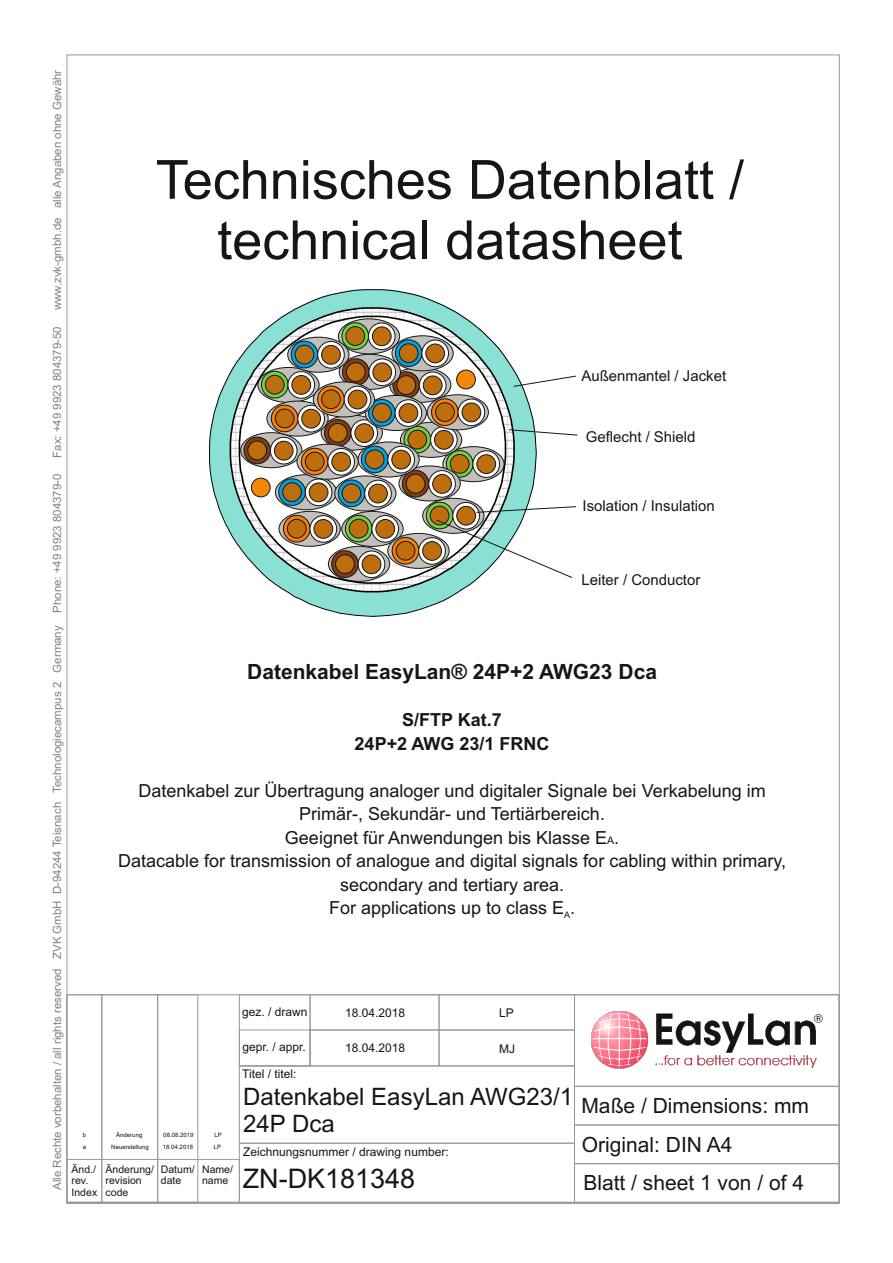
<style>
.page{position:relative;width:893px;height:1263px;background:#fff}
.page>*{position:absolute;margin:0;border:0;box-sizing:border-box;transform-origin:0 0}
.t1{font:54px/60.3px "Arial";color:#151616;text-align:center}
.t2{font:27px "Arial";color:#151616}
.t3{font:24px/26.8px "Arial";color:#151616}
.t4{font:21px/37.7px "Arial";color:#151616}
.t5{font:700 21px "Arial";color:#151616}
.t6{font:18px/23.4px "Arial";color:#151616;text-align:center}
.t7{font:700 18px/23.4px "Arial";color:#151616;text-align:center}
.t8{font:15px "Arial";color:#151616}
.t9{font:12px "Arial";color:#151616}
.t10{font:11.4px "Arial";color:#818281}
.t11{font:10.5px/11.7px "Arial";color:#151616}
.t12{font:9px "Arial";color:#151616}
.t13{font:6px "Arial";color:#151616}
.s1{font-size:10.5px}
</style>
<div class="page">
<div style="left:574px;top:1163px;width:265px;height:40px;border:1px solid #999"></div>
<div style="left:574px;top:1124px;width:265px;height:40px;border:1px solid #999"></div>
<div style="left:574px;top:1086px;width:265px;height:39px;border:1px solid #999"></div>
<div style="left:574px;top:994px;width:265px;height:93px;border:1px solid #999"></div>
<div style="left:239px;top:1065px;width:336px;height:78px;border:1px solid #999"></div>
<div style="left:239px;top:1143px;width:336px;height:60px;border:1px solid #999"></div>
<div style="left:239px;top:994px;width:71px;height:72px;border:1px solid #999"></div>
<div style="left:239px;top:1029px;width:71px;height:37px;border:1px solid #999"></div>
<div style="left:310px;top:994px;width:129px;height:36px;border:1px solid #999"></div>
<div style="left:310px;top:1029px;width:129px;height:37px;border:1px solid #999"></div>
<div style="left:439px;top:994px;width:136px;height:36px;border:1px solid #999"></div>
<div style="left:439px;top:1029px;width:136px;height:37px;border:1px solid #999"></div>
<div style="left:66px;top:1159px;width:174px;height:44px;border:1px solid #999"></div>
<div style="left:66px;top:994px;width:36px;height:209px;border:1px solid #999"></div>
<div style="left:101px;top:994px;width:57px;height:209px;border:1px solid #999"></div>
<div style="left:157px;top:994px;width:41px;height:209px;border:1px solid #999"></div>
<img style="left:591px;top:1011px;width:231px;height:57px">
<svg style="left:209px;top:289px;width:328px;height:328px"></svg>
<svg style="left:229px;top:306px;width:287px;height:287px"></svg>
<svg style="left:513px;top:375px;width:63px;height:12px"></svg>
<svg style="left:436px;top:519px;width:137px;height:60px"></svg>
<svg style="left:508px;top:429px;width:70px;height:7px"></svg>
<svg style="left:476px;top:506px;width:101px;height:7px"></svg>
<p class="t10" style="left:53px;top:310px;width:242px;rotate:-90deg">www.zvk-gmbh.de alle Angaben ohne Gewähr</p>
<p class="t10" style="left:53px;top:458px;width:133px;rotate:-90deg">Fax: +49 9923 804379-50</p>
<p class="t10" style="left:53px;top:1190px;width:718px;rotate:-90deg">Alle Rechte vorbehalten / all rights reserved ZVK GmbH D-94244 Teisnach Technologiecampus 2 Germany Phone: +49 9923 804379-0</p>
<h1 class="t1" style="left:156px;top:155px;width:590px">Technisches Datenblatt / technical datasheet</h1>
<p class="t8" style="left:581px;top:370px;width:146px">Außenmantel / Jacket</p>
<p class="t8" style="left:586px;top:431px;width:111px">Geflecht / Shield</p>
<p class="t8" style="left:583px;top:500px;width:134px">Isolation / Insulation</p>
<p class="t8" style="left:581px;top:574px;width:120px">Leiter / Conductor</p>
<p class="t5" style="left:247px;top:664px;width:411px">Datenkabel EasyLan® 24P+2 AWG23 Dca</p>
<p class="t7" style="left:355px;top:710px;width:196px">S/FTP Kat.7<br>24P+2 AWG 23/1 FRNC</p>
<p class="t6" style="left:118px;top:780px;width:670px">Datenkabel zur Übertragung analoger und digitaler Signale bei Verkabelung im Primär-, Sekundär- und Tertiärbereich.<br>Geeignet für Anwendungen bis Klasse E<span class="s1">A</span>.<br>Datacable for transmission of analogue and digital signals for cabling within primary, secondary and tertiary area.<br>For applications up to class E .</p>
<p class="t12" style="left:564px;top:911px;width:8px">A</p>
<p class="t13" style="left:83px;top:1133px;width:5px">b</p>
<p class="t13" style="left:116px;top:1132px;width:28px">Änderung</p>
<p class="t13" style="left:163px;top:1132px;width:32px">08.08.2019</p>
<p class="t13" style="left:214px;top:1132px;width:9px">LP</p>
<p class="t13" style="left:83px;top:1145px;width:5px">a</p>
<p class="t13" style="left:111px;top:1145px;width:39px">Neuerstellung</p>
<p class="t13" style="left:163px;top:1145px;width:32px">18.04.2018</p>
<p class="t13" style="left:214px;top:1145px;width:9px">LP</p>
<p class="t11" style="left:72px;top:1164px;width:27px">Änd./ rev.<br>Index</p>
<p class="t11" style="left:106px;top:1164px;width:50px">Änderung/ revision code</p>
<p class="t11" style="left:161px;top:1164px;width:35px">Datum/ date</p>
<p class="t11" style="left:202px;top:1164px;width:32px">Name/ name</p>
<p class="t9" style="left:242px;top:1007px;width:67px">gez. / drawn</p>
<p class="t9" style="left:242px;top:1042px;width:65px">gepr. / appr.</p>
<p class="t9" style="left:242px;top:1070px;width:56px">Titel / titel:</p>
<p class="t9" style="left:345px;top:1008px;width:62px">18.04.2018</p>
<p class="t9" style="left:499px;top:1008px;width:16px">LP</p>
<p class="t9" style="left:345px;top:1043px;width:62px">18.04.2018</p>
<p class="t9" style="left:499px;top:1044px;width:17px">MJ</p>
<h3 class="t3" style="left:243px;top:1085px;width:331px">Datenkabel EasyLan AWG23/1<br>24P Dca</h3>
<p class="t9" style="left:243px;top:1147px;width:207px">Zeichnungsnummer / drawing number:</p>
<h2 class="t2" style="left:243px;top:1168px;width:174px">ZN-DK181348</h2>
<p class="t4" style="left:581px;top:1089px;width:229px">Maße / Dimensions: mm</p>
<p class="t4" style="left:582px;top:1128px;width:224px">Original: DIN A4<br>Blatt / sheet 1 von / of 4</p>
</div>
